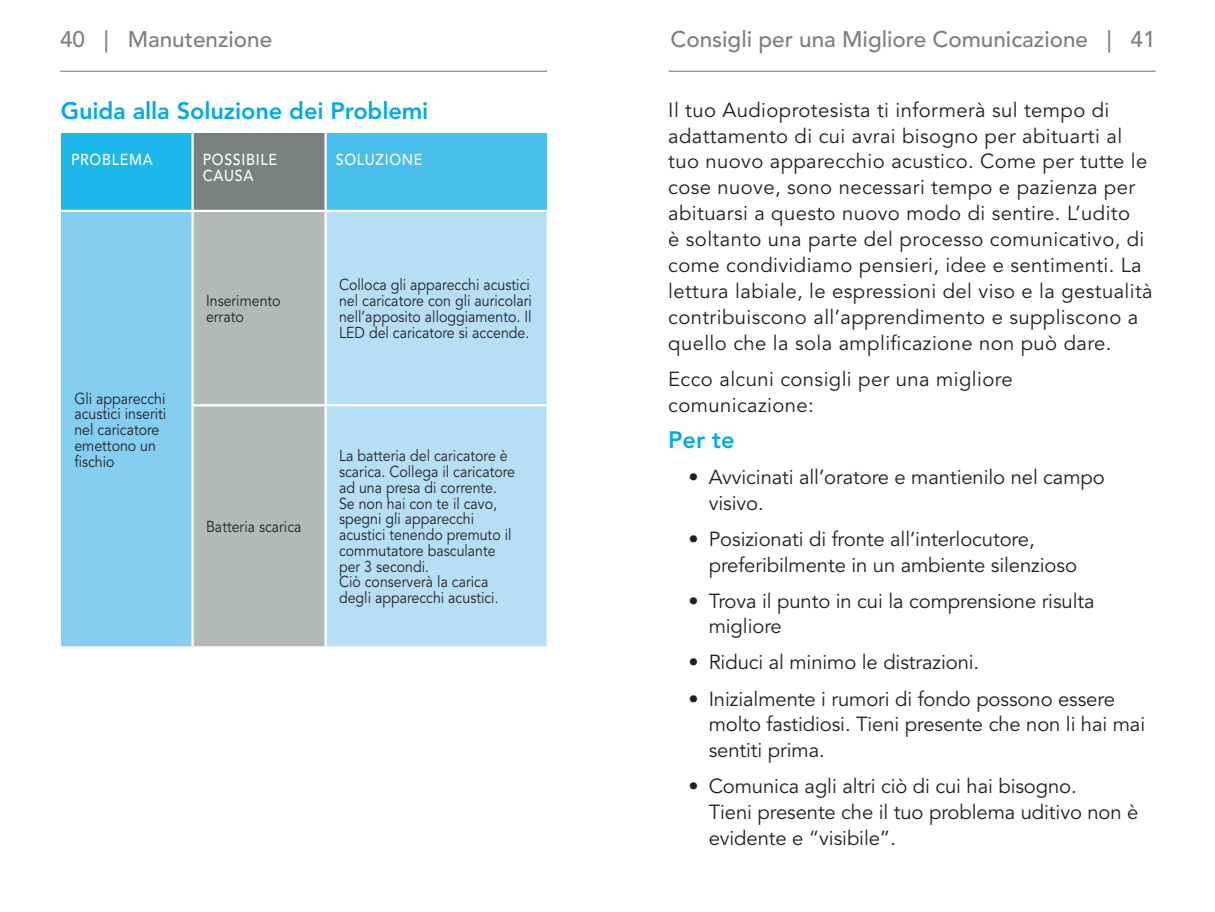
<style>
.page{position:relative;width:1215px;height:912px;background:#fff}
.page>*{position:absolute;margin:0;border:0;box-sizing:border-box;transform-origin:0 0}
._3a__Blue_Subs{font:23.62px "Avenir LT SLI Std Heavy";letter-spacing:-.005em;color:#00abe7}
._1__body{font:23.62px "Avenir LT SLI Std Heavy";color:#00abe7}
._8__left_page_header{font:22.5px "Avenir LT SLI Std Medium";color:#7b8080}
._1__body-2{font:20.25px/25.9px "Avenir LT SLI Std Book";letter-spacing:.02em;color:#231f20}
._1__body-3{font:20.25px/25.9px "Avenir LT SLI Std Book";letter-spacing:-.005em;color:#231f20}
.t1{font:15.75px/15.8px "Avenir LT SLI Std Book";color:#231f20;scale:.9 1}
.t2{font:15.75px/15.8px "Avenir LT SLI Std Medium";letter-spacing:.05em;color:#fff;scale:.9 1}
</style>
<div class="page">
<hr style="left:60px;top:71px;width:487px;height:1px;background:#7b8080">
<hr style="left:669px;top:71px;width:487px;height:1px;background:#7b8080">
<div style="left:61px;top:133px;width:132px;height:78px;background:#1db8eb"></div>
<div style="left:193px;top:133px;width:133px;height:78px;background:#7b8080"></div>
<div style="left:326px;top:133px;width:221px;height:78px;background:#49beed"></div>
<div style="left:61px;top:211px;width:132px;height:436px;background:#84cef2"></div>
<div style="left:194px;top:212px;width:130px;height:434px;background:#b4b8b7"></div>
<div style="left:327px;top:212px;width:220px;height:434px;background:#b6dff6"></div>
<hr style="left:191px;top:133px;width:3px;height:77px;background:#fff">
<hr style="left:324px;top:133px;width:3px;height:77px;background:#fff">
<hr style="left:61px;top:210px;width:132px;height:2px;background:#fff">
<hr style="left:193px;top:210px;width:133px;height:2px;background:#fff">
<hr style="left:191px;top:212px;width:3px;height:192px;background:#fff">
<hr style="left:326px;top:210px;width:221px;height:2px;background:#fff">
<hr style="left:191px;top:404px;width:135px;height:2px;background:#fff">
<hr style="left:191px;top:406px;width:3px;height:240px;background:#fff">
<hr style="left:326px;top:404px;width:221px;height:2px;background:#fff">
<hr style="left:61px;top:646px;width:132px;height:2px;background:#fff">
<p class="_8__left_page_header" style="left:60px;top:27px;width:214px">40 | Manutenzione</p>
<p class="_8__left_page_header" style="left:671px;top:27px;width:487px">Consigli per una Migliore Comunicazione | 41</p>
<p class="_3a__Blue_Subs" style="left:61px;top:97px;width:369px">Guida alla Soluzione dei Problemi</p>
<p class="t2" style="left:71px;top:152px;width:92px">PROBLEMA</p>
<p class="t2" style="left:203px;top:152px;width:84px">POSSIBILE<br>CAUSA</p>
<p class="t2" style="left:336px;top:152px;width:98px">SOLUZIONE</p>
<p class="t1" style="left:74px;top:390px;width:104px">Gli apparecchi acustici inseriti nel caricatore emettono un fischio</p>
<p class="t1" style="left:206px;top:293px;width:84px">Inserimento errato</p>
<p class="t1" style="left:339px;top:277px;width:216px">Colloca gli apparecchi acustici nel caricatore con gli auricolari nell’apposito alloggiamento. Il LED del caricatore si accende.</p>
<p class="t1" style="left:206px;top:519px;width:108px">Batteria scarica</p>
<p class="t1" style="left:339px;top:448px;width:197px">La batteria del caricatore è scarica. Collega il caricatore ad una presa di corrente.<br>Se non hai con te il cavo, spegni gli apparecchi acustici tenendo premuto il commutatore basculante per 3 secondi.<br>Ciò conserverà la carica degli apparecchi acustici.</p>
<p class="_1__body-2" style="left:668px;top:97px;width:486px">Il tuo Audioprotesista ti informerà sul tempo di adattamento di cui avrai bisogno per abituarti al tuo nuovo apparecchio acustico. Come per tutte le cose nuove, sono necessari tempo e pazienza per abituarsi a questo nuovo modo di sentire. L’udito<br>è soltanto una parte del processo comunicativo, di come condividiamo pensieri, idee e sentimenti. La lettura labiale, le espressioni del viso e la gestualità contribuiscono all’apprendimento e suppliscono a quello che la sola amplificazione non può dare.</p>
<p class="_1__body-2" style="left:668px;top:366px;width:346px">Ecco alcuni consigli per una migliore comunicazione:</p>
<p class="_1__body" style="left:668px;top:425px;width:68px">Per te</p>
<p class="_1__body-3" style="left:709px;top:464px;width:398px;text-indent:-20px">• Avvicinati all’oratore e mantienilo nel campo visivo.</p>
<p class="_1__body-3" style="left:709px;top:526px;width:370px;text-indent:-20px">• Posizionati di fronte all’interlocutore, preferibilmente in un ambiente silenzioso</p>
<p class="_1__body-3" style="left:709px;top:588px;width:387px;text-indent:-20px">• Trova il punto in cui la comprensione risulta migliore</p>
<p class="_1__body-3" style="left:688px;top:650px;width:289px">• Riduci al minimo le distrazioni.</p>
<p class="_1__body-3" style="left:709px;top:686px;width:438px;text-indent:-20px">• Inizialmente i rumori di fondo possono essere molto fastidiosi. Tieni presente che non li hai mai sentiti prima.</p>
<p class="_1__body-3" style="left:709px;top:773px;width:431px;text-indent:-20px">• Comunica agli altri ciò di cui hai bisogno.<br>Tieni presente che il tuo problema uditivo non è evidente e “visibile”.</p>
</div>
